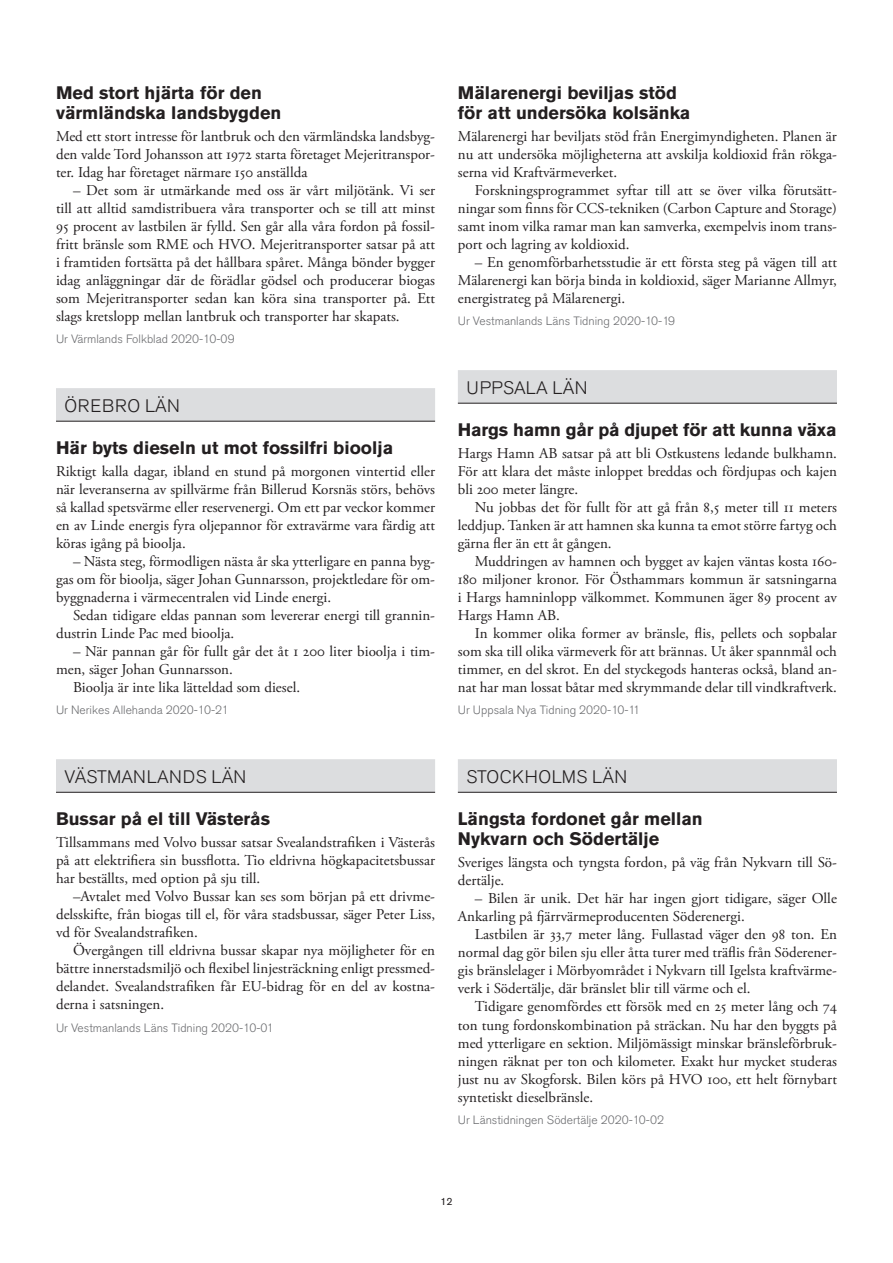
<style>
.page{position:relative;width:893px;height:1263px;background:#fff}
.page>*{position:absolute;margin:0;border:0;box-sizing:border-box;transform-origin:0 0}
.bip_rubrik{font:700 18px/20.2px "Akzidenz Grotesk Std";color:#231f20}
.bip_rubrik_utan_stre{font:700 18px/20.2px "Akzidenz Grotesk Std";color:#231f20}
.Län{font:300 18px "Akzidenz Grotesk Std";letter-spacing:.01em;color:#231f20}
.Län-2{font:300 18px "Akzidenz Grotesk Std";letter-spacing:.03em;color:#231f20}
.brödtext{font:15px/18px "Adobe Garamond Pro";color:#231f20;text-align:justify}
.brödtext_första_rad{font:15px/18px "Adobe Garamond Pro";color:#231f20;text-align:justify}
.källa{font:300 12px "Akzidenz Grotesk Std";color:#6c6d70}
.t1{font:10.5px "Akzidenz Grotesk Std";color:#231f20}
</style>
<div class="page">
<div style="left:56px;top:388px;width:379px;height:33px;background:#dcdddf"></div>
<hr style="left:56px;top:421px;width:379px;height:1px;background:#231f20">
<div style="left:56px;top:759px;width:379px;height:33px;background:#dcdddf"></div>
<hr style="left:56px;top:792px;width:379px;height:1px;background:#231f20">
<div style="left:458px;top:370px;width:379px;height:33px;background:#dcdddf"></div>
<hr style="left:458px;top:403px;width:379px;height:1px;background:#231f20">
<div style="left:458px;top:759px;width:379px;height:33px;background:#dcdddf"></div>
<hr style="left:458px;top:792px;width:379px;height:1px;background:#231f20">
<p class="bip_rubrik_utan_stre" style="left:56px;top:82px;width:227px">Med stort hjärta för den värmländska landsbygden</p>
<p class="brödtext_första_rad" style="left:56px;top:128px;width:381px">Med ett stort intresse för lantbruk och den värmländska landsbyg&shy;den valde Tord Johansson att 1972 starta företaget Mejeritranspor&shy;ter. Idag har företaget närmare 150 anställda</p>
<p class="brödtext" style="left:56px;top:182px;width:381px;text-indent:17px">– Det som är utmärkande med oss är vårt miljötänk. Vi ser till att alltid samdistribuera våra transporter och se till att minst 95 procent av lastbilen är fylld. Sen går alla våra fordon på fossil&shy;fritt bränsle som RME och HVO. Mejeritransporter satsar på att i framtiden fortsätta på det hållbara spåret. Många bönder bygger idag anläggningar där de förädlar gödsel och producerar biogas som Mejeritransporter sedan kan köra sina transporter på. Ett slags kretslopp mellan lantbruk och transporter har skapats.</p>
<p class="källa" style="left:56px;top:332px;width:180px">Ur Värmlands Folkblad 2020-10-09</p>
<p class="Län-2" style="left:65px;top:396px;width:117px">ÖREBRO LÄN</p>
<p class="bip_rubrik" style="left:56px;top:437px;width:339px">Här byts dieseln ut mot fossilfri bioolja</p>
<p class="brödtext_första_rad" style="left:56px;top:463px;width:381px">Riktigt kalla dagar, ibland en stund på morgonen vintertid eller när leveranserna av spillvärme från Billerud Korsnäs störs, behövs så kallad spetsvärme eller reservenergi. Om ett par veckor kommer en av Linde energis fyra oljepannor för extravärme vara färdig att köras igång på bioolja.</p>
<p class="brödtext" style="left:56px;top:553px;width:381px;text-indent:17px">– Nästa steg, förmodligen nästa år ska ytterligare en panna byg&shy;gas om för bioolja, säger Johan Gunnarsson, projektledare för om&shy;byggnaderna i värmecentralen vid Linde energi.</p>
<p class="brödtext" style="left:56px;top:607px;width:381px;text-indent:17px">Sedan tidigare eldas pannan som levererar energi till grannin&shy;dustrin Linde Pac med bioolja.</p>
<p class="brödtext" style="left:56px;top:643px;width:381px;text-indent:17px">– När pannan går för fullt går det åt 1 200 liter bioolja i tim&shy;men, säger Johan Gunnarsson.</p>
<p class="brödtext" style="left:73px;top:679px;width:229px">Bioolja är inte lika lätteldad som diesel.</p>
<p class="källa" style="left:56px;top:703px;width:174px">Ur Nerikes Allehanda 2020-10-21</p>
<p class="Län" style="left:65px;top:767px;width:183px">VÄSTMANLANDS LÄN</p>
<p class="bip_rubrik" style="left:56px;top:808px;width:216px">Bussar på el till Västerås</p>
<p class="brödtext_första_rad" style="left:56px;top:834px;width:381px">Tillsammans med Volvo bussar satsar Svealandstrafiken i Västerås på att elektrifiera sin bussflotta. Tio eldrivna högkapacitetsbussar har beställts, med option på sju till.</p>
<p class="brödtext" style="left:56px;top:888px;width:381px;text-indent:17px">–Avtalet med Volvo Bussar kan ses som början på ett drivme&shy;delsskifte, från biogas till el, för våra stadsbussar, säger Peter Liss, vd för Svealandstrafiken.</p>
<p class="brödtext" style="left:56px;top:942px;width:381px;text-indent:17px">Övergången till eldrivna bussar skapar nya möjligheter för en bättre innerstadsmiljö och flexibel linjesträckning enligt pressmed&shy;delandet. Svealandstrafiken får EU-bidrag för en del av kostna&shy;derna i satsningen.</p>
<p class="källa" style="left:56px;top:1020px;width:219px">Ur Vestmanlands Läns Tidning 2020-10-01</p>
<p class="bip_rubrik_utan_stre" style="left:458px;top:82px;width:234px">Mälarenergi beviljas stöd för att undersöka kolsänka</p>
<p class="brödtext_första_rad" style="left:458px;top:128px;width:381px">Mälarenergi har beviljats stöd från Energimyndigheten. Planen är nu att undersöka möjligheterna att avskilja koldioxid från rökga&shy;serna vid Kraftvärmeverket.</p>
<p class="brödtext" style="left:458px;top:182px;width:381px;text-indent:17px">Forskningsprogrammet syftar till att se över vilka förutsätt&shy;ningar som finns för CCS-tekniken (Carbon Capture and Storage) samt inom vilka ramar man kan samverka, exempelvis inom trans&shy;port och lagring av koldioxid.</p>
<p class="brödtext" style="left:458px;top:254px;width:381px;text-indent:17px">– En genomförbarhetsstudie är ett första steg på vägen till att Mälarenergi kan börja binda in koldioxid, säger Marianne Allmyr, energistrateg på Mälarenergi.</p>
<p class="källa" style="left:458px;top:314px;width:219px">Ur Vestmanlands Läns Tidning 2020-10-19</p>
<p class="Län" style="left:466px;top:378px;width:123px">UPPSALA LÄN</p>
<p class="bip_rubrik" style="left:458px;top:419px;width:380px">Hargs hamn går på djupet för att kunna växa</p>
<p class="brödtext_första_rad" style="left:458px;top:445px;width:381px">Hargs Hamn AB satsar på att bli Ostkustens ledande bulkhamn.<br>För att klara det måste inloppet breddas och fördjupas och kajen bli 200 meter längre.</p>
<p class="brödtext" style="left:458px;top:499px;width:381px;text-indent:17px">Nu jobbas det för fullt för att gå från 8,5 meter till 11 meters leddjup. Tanken är att hamnen ska kunna ta emot större fartyg och gärna fler än ett åt gången.</p>
<p class="brödtext" style="left:458px;top:553px;width:381px;text-indent:17px">Muddringen av hamnen och bygget av kajen väntas kosta 160- 180 miljoner kronor. För Östhammars kommun är satsningarna i Hargs hamninlopp välkommet. Kommunen äger 89 procent av Hargs Hamn AB.</p>
<p class="brödtext" style="left:458px;top:625px;width:381px;text-indent:17px">In kommer olika former av bränsle, flis, pellets och sopbalar som ska till olika värmeverk för att brännas. Ut åker spannmål och timmer, en del skrot. En del styckegods hanteras också, bland an&shy;nat har man lossat båtar med skrymmande delar till vindkraftverk.</p>
<p class="källa" style="left:458px;top:703px;width:184px">Ur Uppsala Nya Tidning 2020-10-11</p>
<p class="Län-2" style="left:466px;top:767px;width:162px">STOCKHOLMS LÄN</p>
<p class="bip_rubrik" style="left:458px;top:808px;width:246px">Längsta fordonet går mellan<br>Nykvarn och Södertälje</p>
<p class="brödtext_första_rad" style="left:458px;top:854px;width:381px">Sveriges längsta och tyngsta fordon, på väg från Nykvarn till Sö&shy;dertälje.</p>
<p class="brödtext" style="left:458px;top:890px;width:381px;text-indent:17px">– Bilen är unik. Det här har ingen gjort tidigare, säger Olle<br>Ankarling på fjärrvärmeproducenten Söderenergi.</p>
<p class="brödtext" style="left:458px;top:926px;width:381px;text-indent:17px">Lastbilen är 33,7 meter lång. Fullastad väger den 98 ton. En normal dag gör bilen sju eller åtta turer med träflis från Söderener&shy;gis bränslelager i Mörbyområdet i Nykvarn till Igelsta kraftvärme&shy;verk i Södertälje, där bränslet blir till värme och el.</p>
<p class="brödtext" style="left:458px;top:998px;width:381px;text-indent:17px">Tidigare genomfördes ett försök med en 25 meter lång och 74 ton tung fordonskombination på sträckan. Nu har den byggts på med ytterligare en sektion. Miljömässigt minskar bränsleförbruk&shy;ningen räknat per ton och kilometer. Exakt hur mycket studeras just nu av Skogforsk. Bilen körs på HVO 100, ett helt förnybart syntetiskt dieselbränsle.</p>
<p class="källa" style="left:458px;top:1113px;width:208px">Ur Länstidningen Södertälje 2020-10-02</p>
<p class="t1" style="left:440px;top:1195px;width:14px">12</p>
</div>
